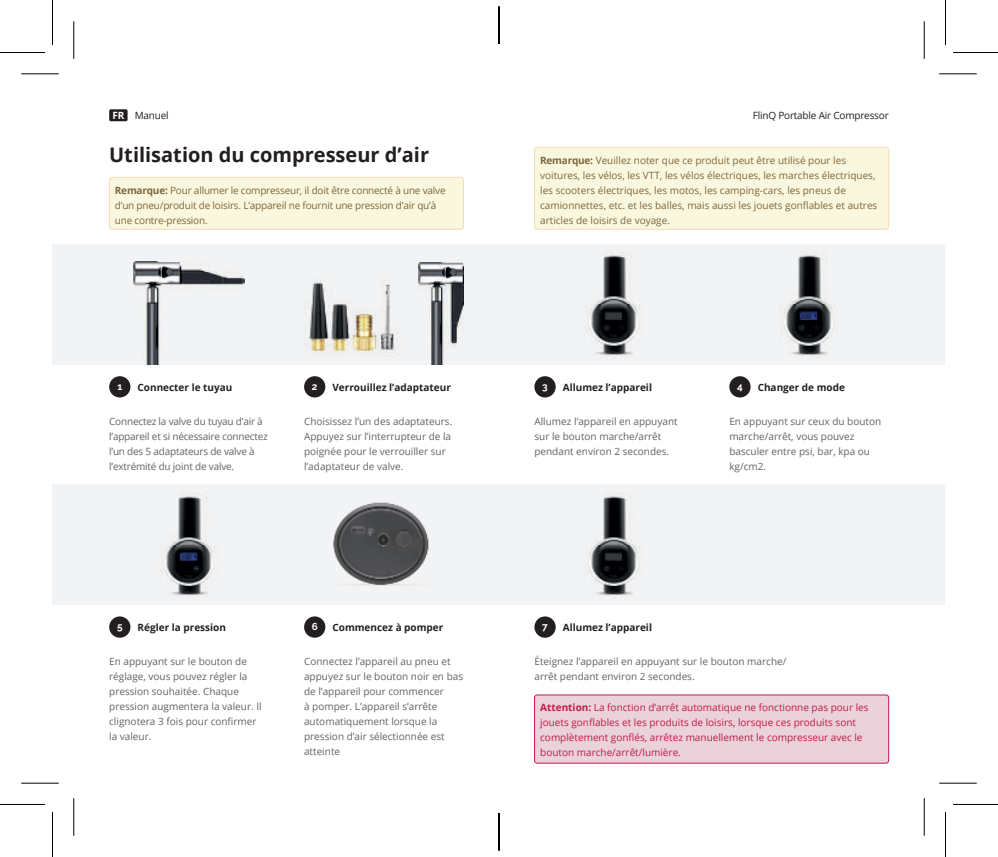
<style>
.page{position:relative;width:998px;height:857px;background:#fff}
.page>*{position:absolute;margin:0;border:0;box-sizing:border-box;transform-origin:0 0}
.t1{font:700 20px "Open Sans";color:#231f20}
.t2{font:10px/15px "Open Sans";color:#636366}
.t3{font:10px/15px "Open Sans";color:#7f663c}
.t4{font:10px/15px "Open Sans";color:#c21c4b}
.t5{font:10px/15px "Open Sans";letter-spacing:-.02em;color:#7f663c}
.t6{font:700 10px "Open Sans";color:#231f20}
.t7{font:10px/15px "Open Sans";letter-spacing:-.02em;color:#636366}
.t8{font:10px "Open Sans";letter-spacing:-.02em;color:#231f20}
.t9{font:700 10px "Raleway";color:#fff}
.s1{font-weight:700;color:#fff}
.s2{font-weight:700}
</style>
<div class="page">
<div style="left:109px;top:109px;width:19px;height:12px;background:#231f20;border-radius:2px"></div>
<div style="left:53px;top:244px;width:892px;height:120px;background:#f2f3f4"></div>
<div style="left:53px;top:484px;width:892px;height:120px;background:#f2f3f4"></div>
<div style="left:109px;top:376px;width:21px;height:21px;background:#231f20;border-radius:50%"></div>
<div style="left:109px;top:616px;width:21px;height:21px;background:#231f20;border-radius:50%"></div>
<div style="left:534px;top:376px;width:22px;height:21px;background:#231f20;border-radius:50%"></div>
<div style="left:534px;top:616px;width:22px;height:21px;background:#231f20;border-radius:50%"></div>
<div style="left:304px;top:376px;width:21px;height:21px;background:#231f20;border-radius:50%"></div>
<div style="left:304px;top:616px;width:21px;height:21px;background:#231f20;border-radius:50%"></div>
<div style="left:729px;top:376px;width:22px;height:21px;background:#231f20;border-radius:50%"></div>
<div style="left:109px;top:177px;width:354px;height:52px;background:#f9f8df;border-radius:3px"></div>
<div style="left:109px;top:177px;width:355px;height:52px;border:1px solid #f8d9b5;border-radius:3px"></div>
<div style="left:535px;top:147px;width:354px;height:82px;background:#f9f8df;border-radius:3px"></div>
<div style="left:534px;top:147px;width:355px;height:82px;border:1px solid #f8d9b5;border-radius:3px"></div>
<div style="left:535px;top:694px;width:354px;height:68px;background:#e9d2d9;border-radius:3px"></div>
<div style="left:534px;top:694px;width:355px;height:69px;border:1px solid #c21c4b;border-radius:3px"></div>
<img style="left:586px;top:252px;width:55px;height:105px">
<img style="left:586px;top:492px;width:54px;height:105px">
<img style="left:781px;top:252px;width:55px;height:105px">
<img style="left:161px;top:492px;width:54px;height:105px">
<img style="left:333px;top:502px;width:96px;height:84px">
<img style="left:134px;top:261px;width:110px;height:103px">
<img style="left:418px;top:262px;width:46px;height:102px">
<img style="left:308px;top:280px;width:90px;height:77px">
<hr style="left:21px;top:73px;width:38px;height:1px;background:#000">
<hr style="left:939px;top:73px;width:38px;height:1px;background:#000">
<hr style="left:21px;top:782px;width:38px;height:1px;background:#000">
<hr style="left:939px;top:782px;width:38px;height:1px;background:#000">
<hr style="left:73px;top:21px;width:1px;height:38px;background:#000">
<hr style="left:73px;top:797px;width:1px;height:38px;background:#000">
<hr style="left:924px;top:21px;width:1px;height:38px;background:#000">
<hr style="left:924px;top:797px;width:1px;height:38px;background:#000">
<hr style="left:0;top:52px;width:45px;height:1px;background:#000">
<hr style="left:953px;top:52px;width:45px;height:1px;background:#000">
<hr style="left:0;top:803px;width:45px;height:1px;background:#000">
<hr style="left:953px;top:803px;width:45px;height:1px;background:#000">
<hr style="left:52px;top:0;width:1px;height:45px;background:#000">
<hr style="left:52px;top:811px;width:1px;height:45px;background:#000">
<hr style="left:945px;top:0;width:1px;height:45px;background:#000">
<hr style="left:945px;top:811px;width:1px;height:45px;background:#000">
<svg style="left:498px;top:16px;width:1px;height:28px"></svg>
<svg style="left:498px;top:813px;width:1px;height:28px"></svg>
<hr style="left:499px;top:6px;width:1px;height:38px;background:#000">
<hr style="left:499px;top:812px;width:1px;height:38px;background:#000">
<p class="t8" style="left:112px;top:111px;width:58px"><span class="s1">FR</span> Manuel</p>
<p class="t8" style="left:753px;top:111px;width:137px">FlinQ Portable Air Compressor</p>
<h1 class="t1" style="left:109px;top:147px;width:321px">Utilisation du compresseur d’air</h1>
<p class="t3" style="left:540px;top:153px;width:339px"><span class="s2">Remarque:</span> Veuillez noter que ce produit peut être utilisé pour les voitures, les vélos, les VTT, les vélos électriques, les marches électriques, les scooters électriques, les motos, les camping-cars, les pneus de camionnettes, etc. et les balles, mais aussi les jouets gonflables et autres articles de loisirs de voyage.</p>
<p class="t5" style="left:115px;top:183px;width:332px"><span class="s2">Remarque:</span> Pour allumer le compresseur, il doit être connecté à une valve d’un pneu/produit de loisirs. L’appareil ne fournit une pression d’air qu’à une contre-pression.</p>
<p class="t9" style="left:117px;top:382px;width:6px">1</p>
<p class="t6" style="left:758px;top:383px;width:89px">Changer de mode</p>
<p class="t6" style="left:138px;top:383px;width:96px">Connecter le tuyau</p>
<p class="t6" style="left:332px;top:383px;width:120px">Verrouillez l’adaptateur</p>
<p class="t6" style="left:563px;top:383px;width:91px">Allumez l’appareil</p>
<p class="t9" style="left:312px;top:382px;width:7px">2</p>
<p class="t9" style="left:542px;top:382px;width:7px">3</p>
<p class="t9" style="left:737px;top:382px;width:7px">4</p>
<p class="t7" style="left:109px;top:413px;width:160px">Connectez la valve du tuyau d’air à l’appareil et si nécessaire connectez l’un des 5 adaptateurs de valve à l’extrémité du joint de valve.</p>
<p class="t2" style="left:304px;top:413px;width:150px">Choisissez l’un des adaptateurs.<br>Appuyez sur l’interrupteur de la poignée pour le verrouiller sur l’adaptateur de valve.</p>
<p class="t2" style="left:534px;top:413px;width:145px">Allumez l’appareil en appuyant sur le bouton marche/arrêt pendant environ 2 secondes.</p>
<p class="t2" style="left:729px;top:414px;width:153px">En appuyant sur ceux du bouton marche/arrêt, vous pouvez basculer entre psi, bar, kpa ou kg/cm2.</p>
<p class="t9" style="left:117px;top:622px;width:7px">5</p>
<p class="t6" style="left:138px;top:623px;width:90px">Régler la pression</p>
<p class="t9" style="left:312px;top:622px;width:8px">6</p>
<p class="t6" style="left:332px;top:623px;width:112px">Commencez à pomper</p>
<p class="t9" style="left:542px;top:622px;width:7px">7</p>
<p class="t6" style="left:563px;top:623px;width:91px">Allumez l’appareil</p>
<p class="t2" style="left:109px;top:654px;width:154px">En appuyant sur le bouton de réglage, vous pouvez régler la pression souhaitée. Chaque pression augmentera la valeur. Il clignotera 3 fois pour confirmer la valeur.</p>
<p class="t2" style="left:304px;top:653px;width:161px">Connectez l’appareil au pneu et appuyez sur le bouton noir en bas de l’appareil pour commencer<br>à pomper. L’appareil s’arrête automatiquement lorsque la pression d’air sélectionnée est atteinte</p>
<p class="t2" style="left:534px;top:653px;width:253px">Éteignez l’appareil en appuyant sur le bouton marche/ arrêt pendant environ 2 secondes.</p>
<p class="t4" style="left:540px;top:699px;width:330px"><span class="s2">Attention:</span> La fonction d’arrêt automatique ne fonctionne pas pour les jouets gonflables et les produits de loisirs, lorsque ces produits sont complètement gonflés, arrêtez manuellement le compresseur avec le bouton marche/arrêt/lumière.</p>
</div>
